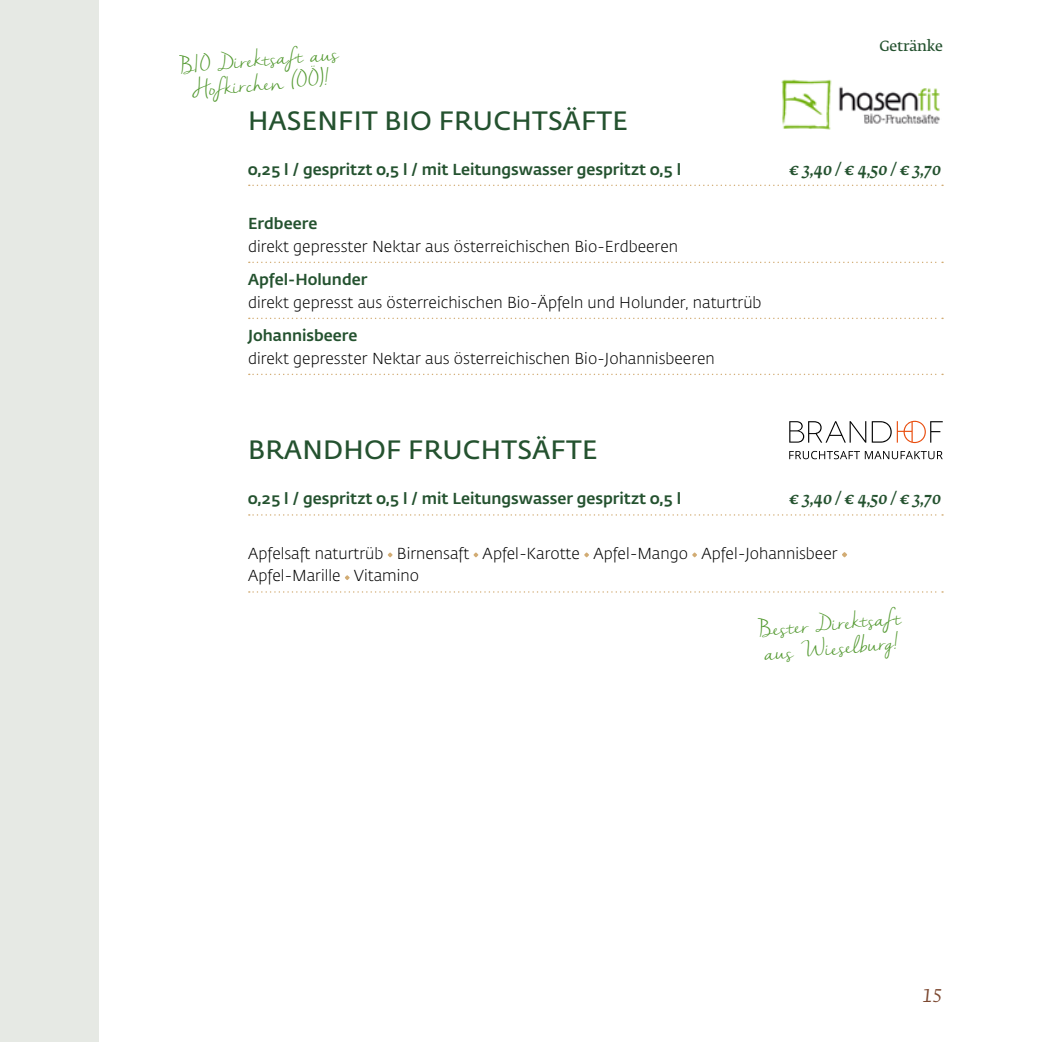
<style>
.page{position:relative;width:1042px;height:1042px;background:#fff}
.page>*{position:absolute;margin:0;border:0;box-sizing:border-box;transform-origin:0 0}
.t1{font:600 26.25px "Fedra Sans Pro";letter-spacing:.01em;color:#24522f}
.t2{font:21px/24.5px "Nella Sue";color:#51982e}
.t3{font:italic 17.5px "Fedra Serif B Pro";color:#7c4831}
.t4{font:italic 500 16.62px "Fedra Serif B Pro";color:#24522f}
.t5{font:300 15.75px/22.8px "Fedra Sans Pro";color:#000}
.t6{font:500 15.75px "Fedra Sans Pro";color:#24522f}
.t7{font:14px "Fedra Serif B Pro Demi";letter-spacing:-.01em;color:#24522f}
</style>
<div class="page">
<div style="left:0;top:0;width:99px;height:1042px;background:#e6e9e4"></div>
<svg style="left:249px;top:185px;width:694px;height:1px"></svg>
<svg style="left:249px;top:262px;width:694px;height:1px"></svg>
<svg style="left:249px;top:318px;width:694px;height:1px"></svg>
<svg style="left:249px;top:374px;width:694px;height:1px"></svg>
<svg style="left:789px;top:421px;width:77px;height:22px"></svg>
<svg style="left:872px;top:421px;width:19px;height:22px"></svg>
<svg style="left:897px;top:421px;width:46px;height:22px"></svg>
<svg style="left:789px;top:451px;width:154px;height:8px"></svg>
<img style="left:781px;top:79px;width:159px;height:51px">
<svg style="left:249px;top:514px;width:694px;height:2px"></svg>
<svg style="left:249px;top:591px;width:694px;height:2px"></svg>
<svg style="left:388px;top:552px;width:5px;height:5px"></svg>
<svg style="left:473px;top:552px;width:5px;height:5px"></svg>
<svg style="left:584px;top:552px;width:5px;height:5px"></svg>
<svg style="left:692px;top:552px;width:5px;height:5px"></svg>
<svg style="left:842px;top:552px;width:5px;height:5px"></svg>
<svg style="left:345px;top:575px;width:5px;height:5px"></svg>
<h2 class="t2" style="left:179px;top:55px;width:160px;text-align:center;rotate:-5deg">BIO Direktsaft aus<br>Hofkirchen (OÖ)!</h2>
<h1 class="t1" style="left:248px;top:101px;width:381px">HASENFIT BIO FRUCHTSÄFTE</h1>
<p class="t7" style="left:879px;top:38px;width:65px">Getränke</p>
<p class="t6" style="left:248px;top:157px;width:435px">0,25 l / gespritzt 0,5 l / mit Leitungswasser gespritzt 0,5 l</p>
<p class="t4" style="left:789px;top:159px;width:153px">€ 3,40 / € 4,50 / € 3,70</p>
<p class="t6" style="left:248px;top:211px;width:71px">Erdbeere</p>
<p class="t5" style="left:248px;top:234px;width:431px">direkt gepresster Nektar aus österreichischen Bio-Erdbeeren</p>
<p class="t6" style="left:248px;top:267px;width:121px">Apfel-Holunder</p>
<p class="t5" style="left:248px;top:291px;width:515px">direkt gepresst aus österreichischen Bio-Äpfeln und Holunder, naturtrüb</p>
<p class="t6" style="left:248px;top:323px;width:111px">Johannisbeere</p>
<p class="t5" style="left:248px;top:346px;width:468px">direkt gepresster Nektar aus österreichischen Bio-Johannisbeeren</p>
<h1 class="t1" style="left:248px;top:431px;width:351px">BRANDHOF FRUCHTSÄFTE</h1>
<p class="t6" style="left:248px;top:487px;width:435px">0,25 l / gespritzt 0,5 l / mit Leitungswasser gespritzt 0,5 l</p>
<p class="t4" style="left:789px;top:489px;width:153px">€ 3,40 / € 4,50 / € 3,70</p>
<p class="t5" style="left:248px;top:541px;width:591px">Apfelsaft naturtrüb Birnensaft Apfel-Karotte Apfel-Mango Apfel-Johannisbeer<br>Apfel-Marille Vitamino</p>
<h2 class="t2" style="left:757px;top:618px;width:145px;rotate:-5deg">Bester Direktsaft aus Wieselburg!</h2>
<p class="t3" style="left:922px;top:986px;width:22px">15</p>
</div>
